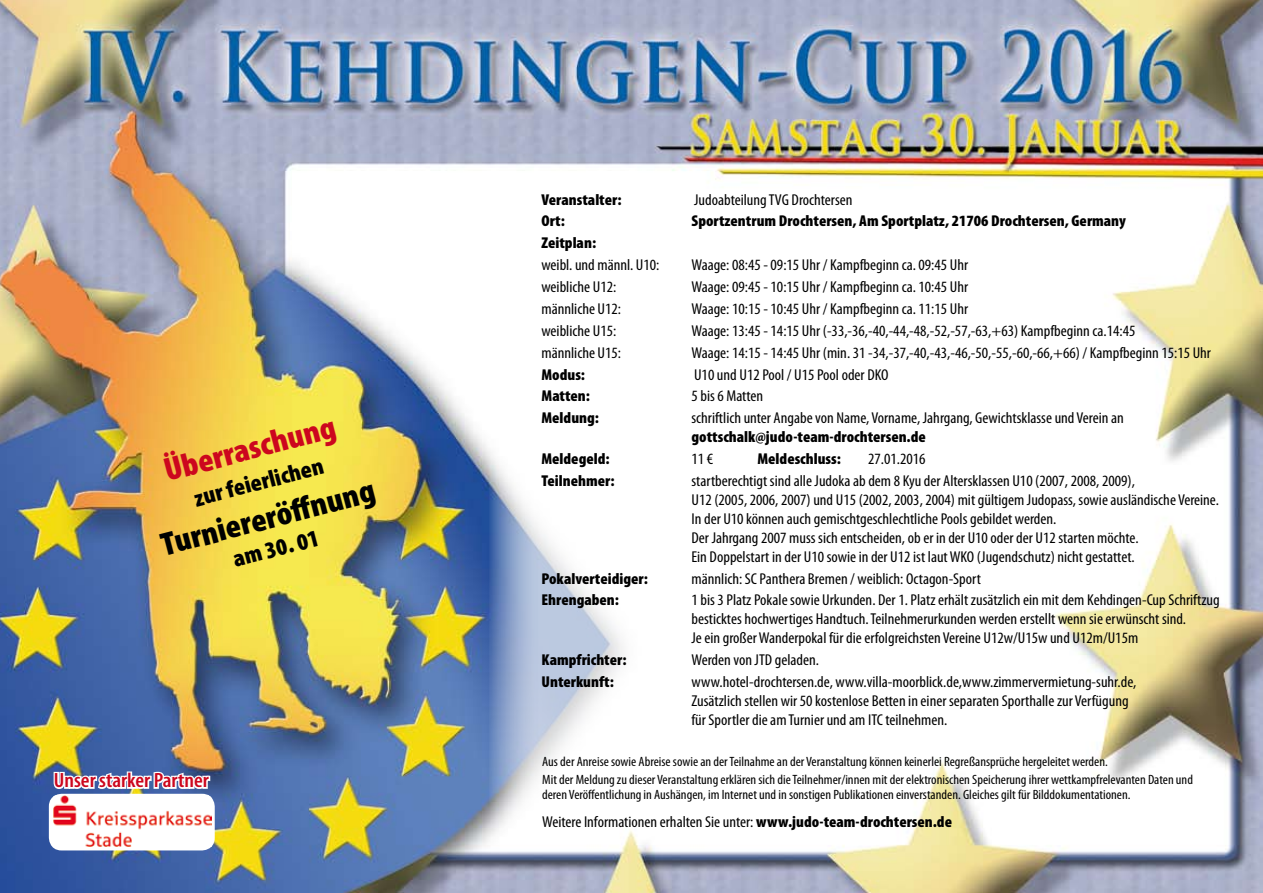
<style>
.page{position:relative;width:1263px;height:893px;background:#fff}
.page>*{position:absolute;margin:0;border:0;box-sizing:border-box;transform-origin:0 0}
.t1{font:900 condensed 33px "Myriad Pro";color:#000;scale:1.05 1}
.t2{font:900 condensed 33px "Myriad Pro";color:#cc071e;scale:1.05 1}
.t3{font:900 condensed 24px "Myriad Pro";color:#000;scale:1.05 1}
.t4{font:600 condensed 20.7px "Myriad Pro";color:#cc071e;scale:1.07 1}
.t5{font:condensed 15.75px/18.9px "Myriad Pro";color:#000;scale:1.05 1}
.t6{font:900 condensed 15.75px "Myriad Pro";color:#000;scale:1.05 1}
.t7{font:condensed 13.5px/18px "Myriad Pro";color:#000;scale:1.05 1}
.s1{font-weight:900}
</style>
<div class="page">
<img style="left:0;top:0;width:1263px;height:893px">
<svg style="left:489px;top:237px;width:183px;height:613px"></svg>
<div style="left:49px;top:794px;width:166px;height:56px;background:#fff;border-radius:13px"></div>
<svg style="left:52px;top:739px;width:160px;height:110px"></svg>
<h1 class="t2" style="left:159px;top:451px;width:169px;rotate:-15deg">Überraschung</h1>
<h2 class="t3" style="left:191px;top:484px;width:128px;rotate:-15deg">zur feierlichen</h2>
<h1 class="t1" style="left:156px;top:525px;width:211px;rotate:-15deg">Turniereröff nung</h1>
<h2 class="t3" style="left:229px;top:545px;width:85px;rotate:-15deg">am 30. 01</h2>
<h3 class="t4" style="left:54px;top:768px;width:146px">Unser starker Partner</h3>
<p class="t6" style="left:541px;top:189px;width:78px">Veranstalter:</p>
<p class="t5" style="left:694px;top:190px;width:152px">Judoabteilung TVG Drochtersen</p>
<p class="t6" style="left:541px;top:211px;width:24px">Ort:</p>
<p class="t6" style="left:691px;top:211px;width:415px">Sportzentrum Drochtersen, Am Sportplatz, 21706 Drochtersen, Germany</p>
<p class="t6" style="left:541px;top:233px;width:54px">Zeitplan:</p>
<p class="t5" style="left:541px;top:255px;width:114px">weibl. und männl. U10:</p>
<p class="t5" style="left:691px;top:255px;width:265px">Waage: 08:45 - 09:15 Uhr / Kampfbeginn ca. 09:45 Uhr</p>
<p class="t5" style="left:541px;top:277px;width:73px">weibliche U12:</p>
<p class="t5" style="left:691px;top:277px;width:265px">Waage: 09:45 - 10:15 Uhr / Kampfbeginn ca. 10:45 Uhr</p>
<p class="t5" style="left:541px;top:299px;width:77px">männliche U12:</p>
<p class="t5" style="left:691px;top:299px;width:265px">Waage: 10:15 - 10:45 Uhr / Kampfbeginn ca. 11:15 Uhr</p>
<p class="t5" style="left:541px;top:321px;width:73px">weibliche U15:</p>
<p class="t5" style="left:691px;top:321px;width:424px">Waage: 13:45 - 14:15 Uhr (-33,-36,-40,-44,-48,-52,-57,-63,+63) Kampfbeginn ca.14:45</p>
<p class="t5" style="left:541px;top:343px;width:77px">männliche U15:</p>
<p class="t5" style="left:691px;top:343px;width:496px">Waage: 14:15 - 14:45 Uhr (min. 31 -34,-37,-40,-43,-46,-50,-55,-60,-66,+66) / Kampfbeginn 15:15 Uhr</p>
<p class="t6" style="left:541px;top:364px;width:43px">Modus:</p>
<p class="t5" style="left:694px;top:365px;width:187px">U10 und U12 Pool / U15 Pool oder DKO</p>
<p class="t6" style="left:541px;top:386px;width:48px">Matten:</p>
<p class="t5" style="left:691px;top:387px;width:70px">5 bis 6 Matten</p>
<p class="t6" style="left:541px;top:408px;width:56px">Meldung:</p>
<p class="t5" style="left:691px;top:408px;width:413px">schriftlich unter Angabe von Name, Vorname, Jahrgang, Gewichtsklasse und Verein an</p>
<p class="t6" style="left:691px;top:427px;width:225px">gottschalk@judo-team-drochtersen.de</p>
<p class="t6" style="left:541px;top:449px;width:66px">Meldegeld:</p>
<p class="t5" style="left:691px;top:449px;width:22px">11 €</p>
<p class="t6" style="left:757px;top:449px;width:81px">Meldeschluss:</p>
<p class="t5" style="left:868px;top:449px;width:56px">27.01.2016</p>
<p class="t6" style="left:541px;top:471px;width:71px">Teilnehmer:</p>
<p class="t5" style="left:691px;top:471px;width:504px">startberechtigt sind alle Judoka ab dem 8 Kyu der Altersklassen U10 (2007, 2008, 2009),<br>U12 (2005, 2006, 2007) und U15 (2002, 2003, 2004) mit gültigem Judopass, sowie ausländische Vereine.<br>In der U10 können auch gemischtgeschlechtliche Pools gebildet werden.<br>Der Jahrgang 2007 muss sich entscheiden, ob er in der U10 oder der U12 starten möchte.<br>Ein Doppelstart in der U10 sowie in der U12 ist laut WKO (Jugendschutz) nicht gestattet.</p>
<p class="t6" style="left:541px;top:568px;width:103px">Pokalverteidiger:</p>
<p class="t5" style="left:691px;top:569px;width:277px">männlich: SC Panthera Bremen / weiblich: Octagon-Sport</p>
<p class="t6" style="left:541px;top:590px;width:75px">Ehrengaben:</p>
<p class="t5" style="left:691px;top:590px;width:505px">1 bis 3 Platz Pokale sowie Urkunden. Der 1. Platz erhält zusätzlich ein mit dem Kehdingen-Cup Schriftzug besticktes hochwertiges Handtuch. Teilnehmerurkunden werden erstellt wenn sie erwünscht sind.<br>Je ein großer Wanderpokal für die erfolgreichsten Vereine U12w/U15w und U12m/U15m</p>
<p class="t6" style="left:541px;top:650px;width:83px">Kampfrichter:</p>
<p class="t5" style="left:691px;top:650px;width:123px">Werden von JTD geladen.</p>
<p class="t6" style="left:541px;top:672px;width:70px">Unterkunft:</p>
<p class="t5" style="left:691px;top:672px;width:425px">www.hotel-drochtersen.de, www.villa-moorblick.de,www.zimmervermietung-suhr.de,<br>Zusätzlich stellen wir 50 kostenlose Betten in einer separaten Sporthalle zur Verfügung für Sportler die am Turnier und am ITC teilnehmen.</p>
<p class="t7" style="left:542px;top:752px;width:621px">Aus der Anreise sowie Abreise sowie an der Teilnahme an der Veranstaltung können keinerlei Regreßansprüche hergeleitet werden.<br>Mit der Meldung zu dieser Veranstaltung erklären sich die Teilnehmer/innen mit der elektronischen Speicherung ihrer wettkampfrelevanten Daten und</p>
<p class="t7" style="left:542px;top:785px;width:562px">deren Veröffentlichung in Aushängen, im Internet und in sonstigen Publikationen einverstanden. Gleiches gilt für Bilddokumentationen.</p>
<p class="t5" style="left:542px;top:812px;width:392px">Weitere Informationen erhalten Sie unter: <span class="s1">www.judo-team-drochtersen.de</span></p>
</div>
